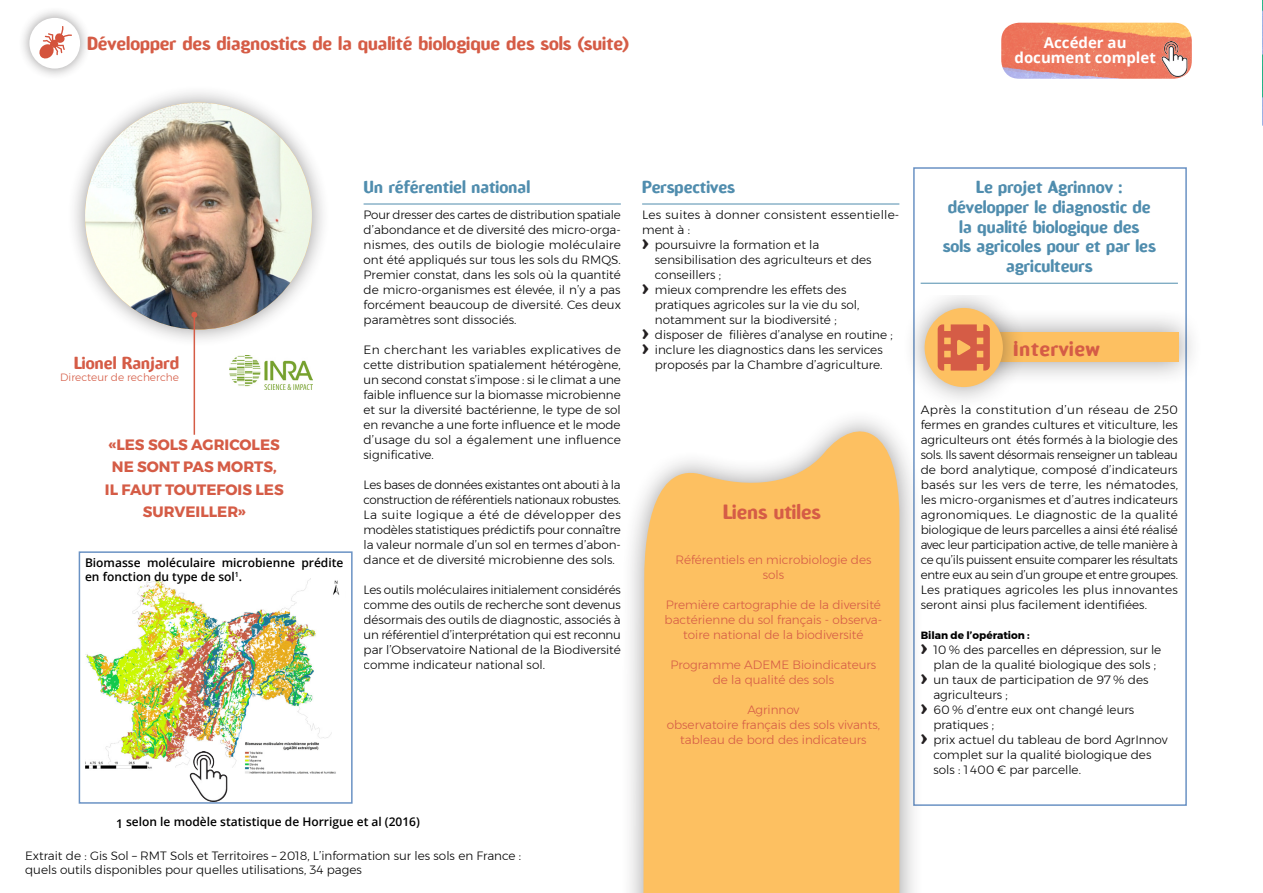
<style>
.page{position:relative;width:1263px;height:893px;background:#fff}
.page>*{position:absolute;margin:0;border:0;box-sizing:border-box;transform-origin:0 0}
.t1{font:700 19.95px "Amoebia";letter-spacing:.03em;color:#d55c46}
.t2{font:700 19.5px "Amoebia";color:#d55c46}
.t3{font:700 18px "Amoebia";color:#d55c46}
.t4{font:700 16.5px/19.8px "Amoebia";color:#508dae;text-align:center}
.t5{font:700 16.5px "Amoebia";color:#d55c46}
.t6{font:700 15px/22.5px "Montserrat";color:#d55c46;text-align:center}
.t7{font:700 15px/14.4px "Open Sans";color:#fff;text-align:center}
.t8{font:300 12px/15px "Montserrat";color:#000}
.t9{font:300 12px/15px "Montserrat";color:#d55c46;text-align:center}
.base{font:600 12px/14.4px "Open Sans";color:#000}
.t10{font:300 10.5px "Montserrat";color:#d55c46}
.t11{font:700 10.5px "Montserrat";color:#000}
.s1{font-family:"Amoebia";font-weight:700;font-size:18px;color:#231f20}
</style>
<div class="page">
<div style="left:913px;top:167px;width:274px;height:639px;border:2px solid #6a92c4"></div>
<div style="left:618px;top:406px;width:304px;height:487px;background:#231f20;opacity:.45"></div>
<svg style="left:643px;top:412px;width:256px;height:481px;background:#fbc673"></svg>
<div style="left:66px;top:84px;width:263px;height:263px;background:#231f20;opacity:.45"></div>
<img style="left:85px;top:103px;width:227px;height:226px;border-radius:113px">
<hr style="left:194px;top:315px;width:1px;height:120px;background:#d55c46">
<svg style="left:191px;top:312px;width:6px;height:6px"></svg>
<hr style="left:364px;top:204px;width:257px;height:1px;background:#508dae">
<div style="left:953px;top:307px;width:248px;height:78px;background:#231f20;opacity:.45"></div>
<div style="left:978px;top:332px;width:201px;height:30px;background:#fdc061"></div>
<div style="left:899px;top:283px;width:125px;height:125px;background:#231f20;opacity:.45"></div>
<div style="left:924px;top:308px;width:79px;height:79px;background:#fdc061;border-radius:50%"></div>
<svg style="left:938px;top:324px;width:52px;height:47px"></svg>
<img style="left:229px;top:356px;width:83px;height:34px">
<img style="left:85px;top:579px;width:255px;height:194px">
<img style="left:183px;top:751px;width:51px;height:50px">
<div style="left:921px;top:180px;width:257px;height:115px;background:#fff"></div>
<hr style="left:921px;top:283px;width:257px;height:1px;background:#508dae">
<img style="left:1001px;top:23px;width:191px;height:56px">
<img style="left:1157px;top:41px;width:35px;height:35px">
<div style="left:332px;top:711px;width:46px;height:54px;background:#fff"></div>
<div style="left:79px;top:551px;width:274px;height:253px;border:2px solid #6a92c4"></div>
<hr style="left:642px;top:204px;width:257px;height:1px;background:#508dae">
<div style="left:17px;top:6px;width:74px;height:74px;background:#231f20;opacity:.45"></div>
<div style="left:29px;top:18px;width:51px;height:51px;background:#fff;border-radius:50%"></div>
<svg style="left:39px;top:26px;width:33px;height:33px"></svg>
<p class="t3" style="left:87px;top:34px;width:544px">Développer des diagnostics de la qualité biologique des sols (suite)</p>
<p class="t7" style="left:1014px;top:35px;width:143px">Accéder au document complet</p>
<p class="t5" style="left:74px;top:354px;width:106px">Lionel Ranjard</p>
<p class="t10" style="left:60px;top:370px;width:120px">Directeur de recherche</p>
<p class="t6" style="left:105px;top:433px;width:180px">«LES SOLS AGRICOLES<br>NE SONT PAS MORTS,<br>IL FAUT TOUTEFOIS LES<br>SURVEILLER»</p>
<p class="base" style="left:85px;top:555px;width:260px">Biomasse moléculaire microbienne prédite en fonction du type de sol<sup>1</sup>.</p>
<p class="t4" style="left:364px;top:177px;width:168px">Un référentiel national</p>
<p class="t8" style="left:364px;top:207px;width:259px;text-align:justify">Pour dresser des cartes de distribution spatiale d’abondance et de diversité des micro-orga&shy;nismes, des outils de biologie moléculaire ont été appliqués sur tous les sols du RMQS.<br>Premier constat, dans les sols où la quantité de micro-organismes est élevée, il n’y a pas forcément beaucoup de diversité. Ces deux paramètres sont dissociés.</p>
<p class="t8" style="left:364px;top:342px;width:259px;text-align:justify">En cherchant les variables explicatives de cette distribution spatialement hétérogène, un second constat s’impose : si le climat a une faible influence sur la biomasse microbienne et sur la diversité bactérienne, le type de sol en revanche a une forte influence et le mode d’usage du sol a également une influence significative.</p>
<p class="t8" style="left:364px;top:477px;width:259px;text-align:justify">Les bases de données existantes ont abouti à la construction de référentiels nationaux robustes.<br>La suite logique a été de développer des modèles statistiques prédictifs pour connaître la valeur normale d’un sol en termes d’abon&shy;dance et de diversité microbienne des sols.</p>
<p class="t8" style="left:364px;top:582px;width:259px;text-align:justify">Les outils moléculaires initialement considérés comme des outils de recherche sont devenus désormais des outils de diagnostic, associés à un référentiel d’interprétation qui est reconnu par l’Observatoire National de la Biodiversité comme indicateur national sol.</p>
<p class="t4" style="left:642px;top:177px;width:94px">Perspectives</p>
<p class="t8" style="left:642px;top:207px;width:259px">Les suites à donner consistent essentielle&shy;ment à :</p>
<p class="t8" style="left:655px;top:237px;width:218px;text-indent:-13px"><span class="s1">&gt;</span> poursuivre la formation et la sensibilisation des agriculteurs et des conseillers ;</p>
<p class="t8" style="left:655px;top:282px;width:206px;text-indent:-13px"><span class="s1">&gt;</span> mieux comprendre les effets des pratiques agricoles sur la vie du sol, notamment sur la biodiversité ;</p>
<p class="t8" style="left:642px;top:327px;width:252px"><span class="s1">&gt;</span> disposer de filières d’analyse en routine ;</p>
<p class="t8" style="left:642px;top:342px;width:242px;text-align:right"><span class="s1">&gt;</span> inclure les diagnostics dans les services proposés par la Chambre d’agriculture.</p>
<p class="t2" style="left:723px;top:502px;width:99px">Liens utiles</p>
<p class="t9" style="left:675px;top:552px;width:198px">Référentiels en microbiologie des sols</p>
<p class="t9" style="left:665px;top:597px;width:219px">Première cartographie de la diversité bactérienne du sol français - observa&shy;toire national de la biodiversité</p>
<p class="t9" style="left:670px;top:657px;width:207px">Programme ADEME Bioindicateurs de la qualité des sols</p>
<p class="t9" style="left:747px;top:702px;width:54px">Agrinnov</p>
<p class="t9" style="left:667px;top:717px;width:215px">observatoire français des sols vivants, tableau de bord des indicateurs</p>
<p class="base" style="left:116px;top:814px;width:305px">1 selon le modèle statistique de Horrigue et al (2016)</p>
<p class="t8" style="left:25px;top:848px;width:497px;line-height:14.4px">Extrait de : Gis Sol – RMT Sols et Territoires – 2018, L’information sur les sols en France : quels outils disponibles pour quelles utilisations, 34 pages</p>
<p class="t4" style="left:943px;top:177px;width:215px">Le projet Agrinnov : développer le diagnostic de la qualité biologique des<br>sols agricoles pour et par les agriculteurs</p>
<p class="t1" style="left:1013px;top:338px;width:88px">Interview</p>
<p class="t8" style="left:921px;top:402px;width:259px;text-align:justify">Après la constitution d’un réseau de 250 fermes en grandes cultures et viticulture, les agriculteurs ont étés formés à la biologie des sols. Ils savent désormais renseigner un tableau de bord analytique, composé d’indicateurs basés sur les vers de terre, les nématodes, les micro-organismes et d’autres indicateurs agronomiques. Le diagnostic de la qualité biologique de leurs parcelles a ainsi été réalisé avec leur participation active, de telle manière à ce qu’ils puissent ensuite comparer les résultats entre eux au sein d’un groupe et entre groupes.<br>Les pratiques agricoles les plus innovantes seront ainsi plus facilement identifiées.</p>
<p class="t11" style="left:921px;top:627px;width:111px">Bilan de l’opération :</p>
<p class="t8" style="left:933px;top:642px;width:229px;text-indent:-13px"><span class="s1">&gt;</span> 10 % des parcelles en dépression, sur le plan de la qualité biologique des sols ;</p>
<p class="t8" style="left:933px;top:672px;width:217px;text-indent:-13px"><span class="s1">&gt;</span> un taux de participation de 97 % des agriculteurs ;</p>
<p class="t8" style="left:933px;top:702px;width:202px;text-indent:-13px"><span class="s1">&gt;</span> 60 % d’entre eux ont changé leurs pratiques ;</p>
<p class="t8" style="left:933px;top:732px;width:236px;text-indent:-13px"><span class="s1">&gt;</span> prix actuel du tableau de bord AgrInnov complet sur la qualité biologique des sols : 1 400 € par parcelle.</p>
</div>
